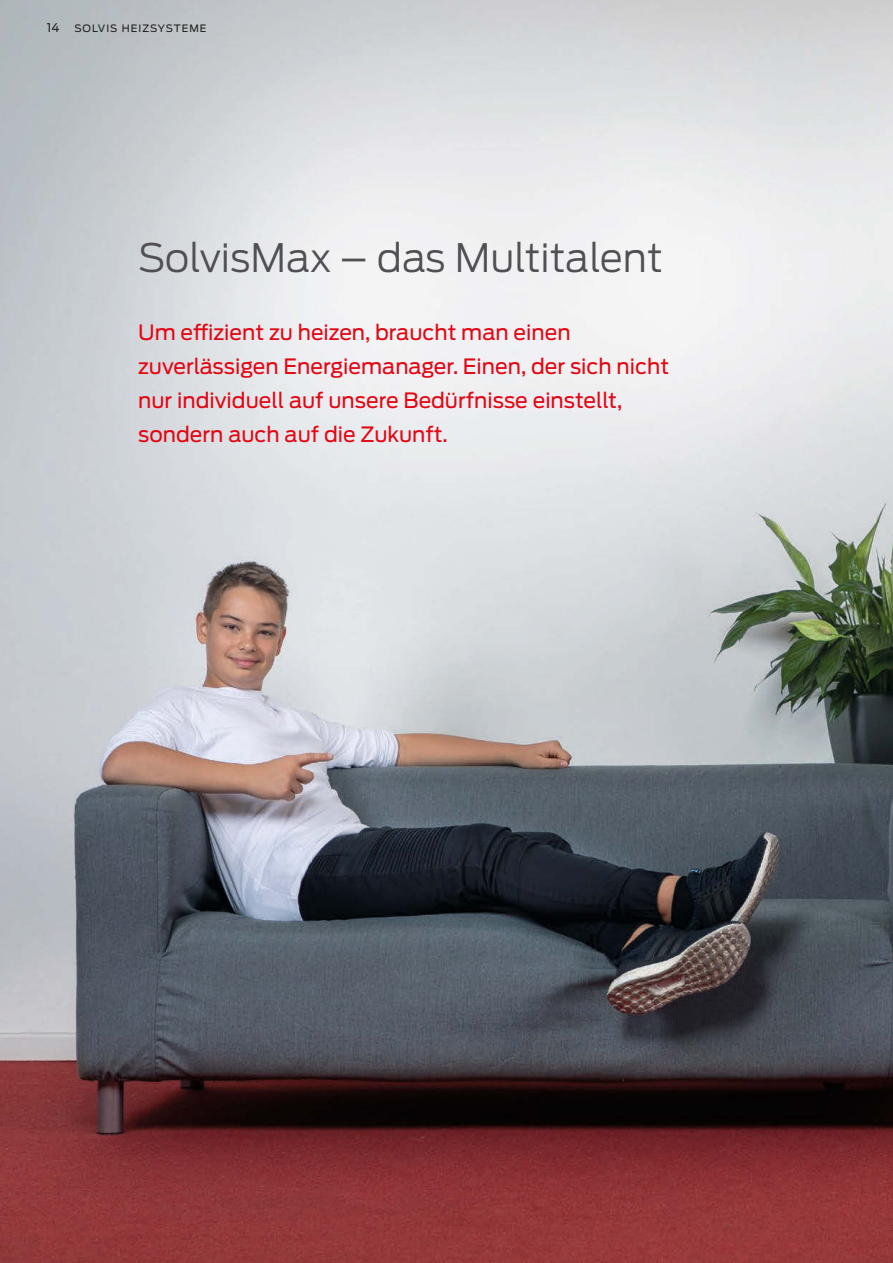
<style>
.page{position:relative;width:893px;height:1263px;background:#fff}
.page>*{position:absolute;margin:0;border:0;box-sizing:border-box;transform-origin:0 0}
.t1{font:300 39px "Antenna";color:#504f53}
.t2{font:21px/34px "Antenna";color:#e30613}
.t3{font:12px "Antenna";color:#1d1d1b}
.t4{font:10.2px "Antenna";letter-spacing:.1em;color:#1d1d1b}
</style>
<div class="page">
<img style="left:0;top:0;width:893px;height:1263px">
<p class="t3" style="left:47px;top:20px;width:14px">14</p>
<p class="t4" style="left:74px;top:22px;width:134px">SOLVIS HEIZSYSTEME</p>
<h1 class="t1" style="left:138px;top:235px;width:526px">SolvisMax – das Multitalent</h1>
<p class="t2" style="left:138px;top:316px;width:532px">Um effizient zu heizen, braucht man einen zuverlässigen Energiemanager. Einen, der sich nicht nur individuell auf unsere Bedürfnisse einstellt, sondern auch auf die Zukunft.</p>
</div>
